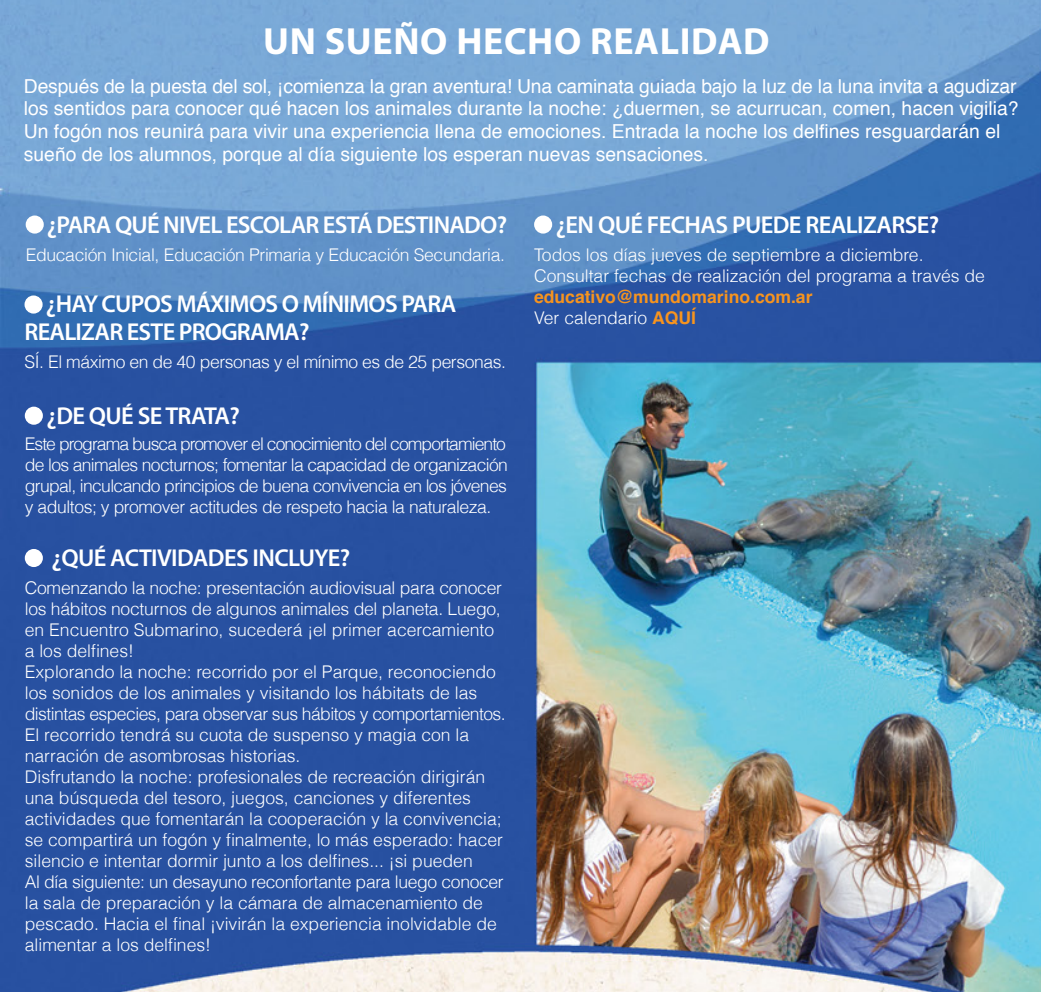
<style>
.page{position:relative;width:1041px;height:992px;background:#fff}
.page>*{position:absolute;margin:0;border:0;box-sizing:border-box;transform-origin:0 0}
.t1{font:700 37.98px "Myriad Pro";letter-spacing:.015em;color:#fff}
.t2{font:600 24.5px/28px "Myriad Pro";letter-spacing:-.03em;color:#fff}
.t3{font:19.25px/22.8px "Helvetica";color:#fff}
.t4{font:300 17.5px/21px "Helvetica";color:#fff}
.t5{font:300 17.5px "Helvetica";letter-spacing:-.02em;color:#fff}
.t6{font:300 17.5px "Helvetica";letter-spacing:-.025em;color:#fff}
.t7{font:700 17.5px/21px "Helvetica";color:#f7941e}
.s1{font-weight:300;color:#fff}
</style>
<div class="page">
<img style="left:0;top:0;width:1040px;height:992px">
<div style="left:26px;top:216px;width:18px;height:18px;background:#fff;border-radius:50%"></div>
<div style="left:25px;top:407px;width:18px;height:18px;background:#fff;border-radius:50%"></div>
<div style="left:534px;top:216px;width:18px;height:18px;background:#fff;border-radius:50%"></div>
<div style="left:25px;top:295px;width:18px;height:19px;background:#fff;border-radius:50%"></div>
<div style="left:25px;top:549px;width:18px;height:18px;background:#fff;border-radius:50%"></div>
<h1 class="t1" style="left:263px;top:16px;width:508px">UN SUEÑO HECHO REALIDAD</h1>
<p class="t3" style="left:24px;top:75px;width:996px">Después de la puesta del sol, ¡comienza la gran aventura! Una caminata guiada bajo la luz de la luna invita a agudizar los sentidos para conocer qué hacen los animales durante la noche: ¿duermen, se acurrucan, comen, hacen vigilia?<br>Un fogón nos reunirá para vivir una experiencia llena de emociones. Entrada la noche los delfines resguardarán el sueño de los alumnos, porque al día siguiente los esperan nuevas sensaciones.</p>
<h2 class="t2" style="left:47px;top:210px;width:461px">¿PARA QUÉ NIVEL ESCOLAR ESTÁ DESTINADO?</h2>
<p class="t5" style="left:26px;top:244px;width:481px">Educación Inicial, Educación Primaria y Educación Secundaria.</p>
<h2 class="t2" style="left:25px;top:289px;width:433px;text-indent:21px">¿HAY CUPOS MÁXIMOS O MÍNIMOS PARA<br>REALIZAR ESTE PROGRAMA?</h2>
<p class="t6" style="left:25px;top:351px;width:483px">SÍ. El máximo en de 40 personas y el mínimo es de 25 personas.</p>
<h2 class="t2" style="left:46px;top:401px;width:195px">¿DE QUÉ SE TRATA?</h2>
<p class="t4" style="left:25px;top:433px;width:484px;text-align:justify">Este programa busca promover el conocimiento del comportamiento de los animales nocturnos; fomentar la capacidad de organización grupal, inculcando principios de buena convivencia en los jóvenes y adultos; y promover actitudes de respeto hacia la naturaleza.</p>
<h2 class="t2" style="left:52px;top:543px;width:300px">¿QUÉ ACTIVIDADES INCLUYE?</h2>
<p class="t4" style="left:25px;top:577px;width:482px">Comenzando la noche: presentación audiovisual para conocer los hábitos nocturnos de algunos animales del planeta. Luego, en Encuentro Submarino, sucederá ¡el primer acercamiento a los delfines!<br>Explorando la noche: recorrido por el Parque, reconociendo los sonidos de los animales y visitando los hábitats de las distintas especies, para observar sus hábitos y comportamientos.<br>El recorrido tendrá su cuota de suspenso y magia con la narración de asombrosas historias.<br>Disfrutando la noche: profesionales de recreación dirigirán una búsqueda del tesoro, juegos, canciones y diferentes actividades que fomentarán la cooperación y la convivencia; se compartirá un fogón y finalmente, lo más esperado: hacer silencio e intentar dormir junto a los delfines... ¡si pueden<br>Al día siguiente: un desayuno reconfortante para luego conocer la sala de preparación y la cámara de almacenamiento de pescado. Hacia el final ¡vivirán la experiencia inolvidable de alimentar a los delfines!</p>
<h2 class="t2" style="left:555px;top:210px;width:385px">¿EN QUÉ FECHAS PUEDE REALIZARSE?</h2>
<p class="t4" style="left:534px;top:244px;width:452px">Todos los días jueves de septiembre a diciembre.<br>Consultar fechas de realización del programa a través de</p>
<p class="t7" style="left:534px;top:287px;width:280px">educativo@mundomarino.com.ar<br><span class="s1">Ver calendario</span> AQUÍ</p>
</div>
